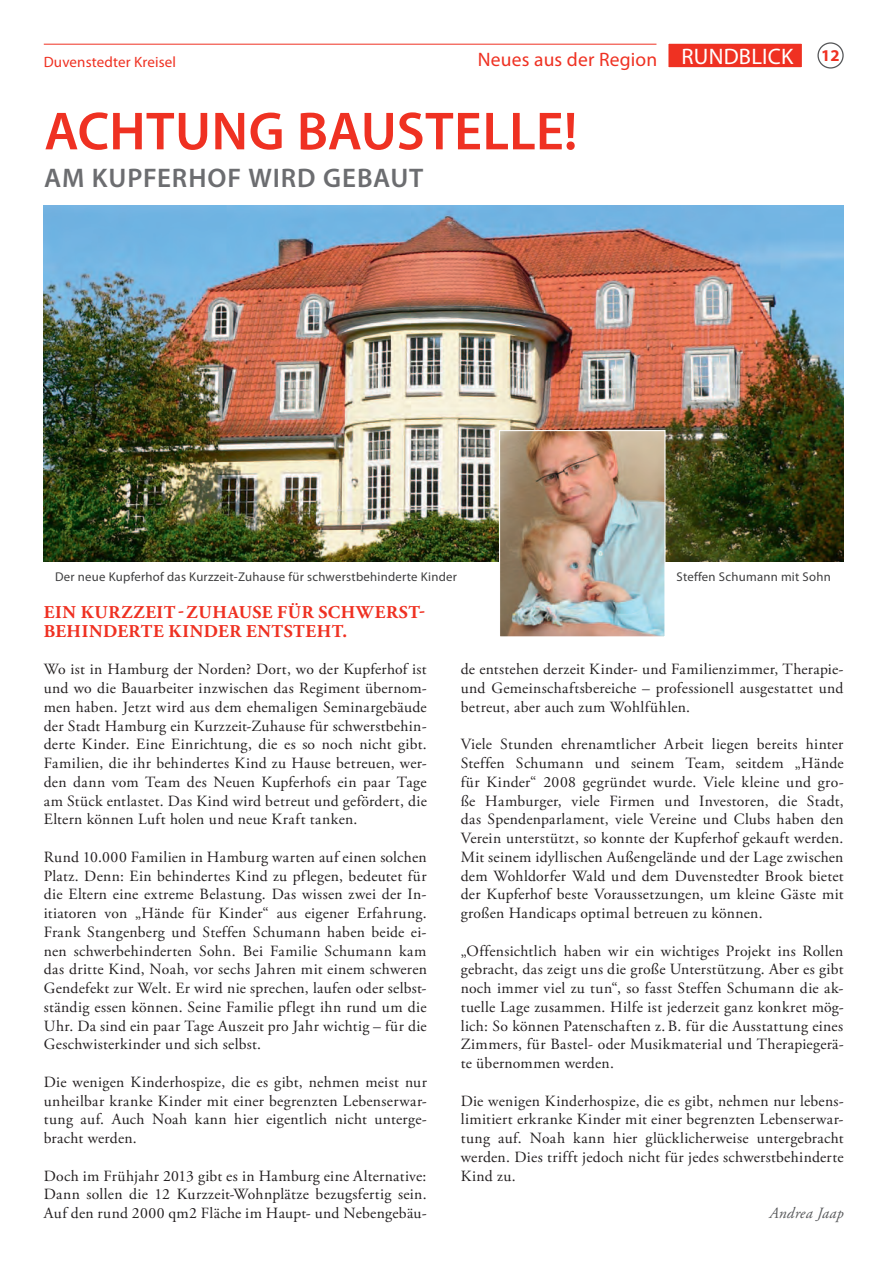
<style>
.page{position:relative;width:896px;height:1266px;background:#fff}
.page>*{position:absolute;margin:0;border:0;box-sizing:border-box;transform-origin:0 0}
.t1{font:600 54px "Myriad Pro";letter-spacing:.005em;color:#ef3122}
.t2{font:600 27px "Myriad Pro";letter-spacing:.035em;color:#6c6d70}
.t3{font:19.5px "Myriad Pro";letter-spacing:.01em;color:#ef3122}
.t4{font:700 18px/18.8px "Adobe Garamond Pro";letter-spacing:.035em;color:#ef3122}
.t5{font:700 16.5px "Myriad Pro";color:#ef3122}
.t6{font:15.6px/18.8px "Adobe Garamond Pro";letter-spacing:.015em;color:#231f20;text-align:justify}
.t7{font:italic 15.6px "Adobe Garamond Pro";letter-spacing:.02em;color:#57585a}
.t8{font:15px "Myriad Pro";letter-spacing:.01em;color:#ef3122}
.t9{font:12.75px "Myriad Pro";letter-spacing:.02em;color:#3e3e3f}
.s1{font-size:22.5px;color:#fff}
</style>
<div class="page">
<div style="left:817px;top:42px;width:26px;height:27px;border:1px solid #57585a;border-radius:50%"></div>
<hr style="left:44px;top:44px;width:757px;height:1px;background:#ef3122">
<div style="left:662px;top:38px;width:145px;height:35px;background:#ef3122"></div>
<div style="left:656px;top:32px;width:157px;height:47px;border:12px solid #fff"></div>
<img style="left:44px;top:205px;width:799px;height:357px">
<img style="left:501px;top:432px;width:162px;height:203px">
<div style="left:499px;top:430px;width:166px;height:207px;border:1px solid #fff"></div>
<p class="t8" style="left:44px;top:56px;width:134px">Duvenstedter Kreisel</p>
<p class="t3" style="left:478px;top:52px;width:317px">Neues aus der Region <span class="s1">RUNDBLICK</span></p>
<h1 class="t1" style="left:44px;top:111px;width:534px">ACHTUNG BAUSTELLE!</h1>
<h2 class="t2" style="left:44px;top:168px;width:381px">AM KUPFERHOF WIRD GEBAUT</h2>
<p class="t5" style="left:821px;top:49px;width:20px">12</p>
<p class="t9" style="left:55px;top:571px;width:403px">Der neue Kupferhof das Kurzzeit-Zuhause für schwerstbehinderte Kinder</p>
<p class="t9" style="left:676px;top:571px;width:156px">Steffen Schumann mit Sohn</p>
<p class="t4" style="left:44px;top:602px;width:382px">EIN KURZZEIT - ZUHAUSE FÜR SCHWERST-<br>BEHINDERTE KINDER ENTSTEHT.</p>
<p class="t6" style="left:44px;top:661px;width:384px">Wo ist in Hamburg der Norden? Dort, wo der Kupferhof ist und wo die Bauarbeiter inzwischen das Regiment übernom&shy;men haben. Jetzt wird aus dem ehemaligen Seminargebäude der Stadt Hamburg ein Kurzzeit-Zuhause für schwerstbehin&shy;derte Kinder. Eine Einrichtung, die es so noch nicht gibt.<br>Familien, die ihr behindertes Kind zu Hause betreuen, wer&shy;den dann vom Team des Neuen Kupferhofs ein paar Tage am Stück entlastet. Das Kind wird betreut und gefördert, die Eltern können Luft holen und neue Kraft tanken.</p>
<p class="t6" style="left:44px;top:848px;width:384px">Rund 10.000 Familien in Hamburg warten auf einen solchen Platz. Denn: Ein behindertes Kind zu pflegen, bedeutet für die Eltern eine extreme Belastung. Das wissen zwei der In&shy;itiatoren von „Hände für Kinder“ aus eigener Erfahrung.<br>Frank Stangenberg und Steffen Schumann haben beide ei&shy;nen schwerbehinderten Sohn. Bei Familie Schumann kam das dritte Kind, Noah, vor sechs Jahren mit einem schweren Gendefekt zur Welt. Er wird nie sprechen, laufen oder selbst&shy;ständig essen können. Seine Familie pflegt ihn rund um die Uhr. Da sind ein paar Tage Auszeit pro Jahr wichtig – für die Geschwisterkinder und sich selbst.</p>
<p class="t6" style="left:44px;top:1073px;width:384px">Die wenigen Kinderhospize, die es gibt, nehmen meist nur unheilbar kranke Kinder mit einer begrenzten Lebenserwar&shy;tung auf. Auch Noah kann hier eigentlich nicht unterge&shy;bracht werden.</p>
<p class="t6" style="left:44px;top:1167px;width:384px">Doch im Frühjahr 2013 gibt es in Hamburg eine Alternative:<br>Dann sollen die 12 Kurzzeit-Wohnplätze bezugsfertig sein.<br>Auf den rund 2000 qm2 Fläche im Haupt- und Nebengebäu-</p>
<p class="t6" style="left:460px;top:661px;width:384px">de entstehen derzeit Kinder- und Familienzimmer, Therapie&shy;und Gemeinschaftsbereiche – professionell ausgestattet und betreut, aber auch zum Wohlfühlen.</p>
<p class="t6" style="left:460px;top:736px;width:384px">Viele Stunden ehrenamtlicher Arbeit liegen bereits hinter Steffen Schumann und seinem Team, seitdem „Hände für Kinder“ 2008 gegründet wurde. Viele kleine und gro&shy;ße Hamburger, viele Firmen und Investoren, die Stadt, das Spendenparlament, viele Vereine und Clubs haben den Verein unterstützt, so konnte der Kupferhof gekauft werden.<br>Mit seinem idyllischen Außengelände und der Lage zwischen dem Wohldorfer Wald und dem Duvenstedter Brook bietet der Kupferhof beste Voraussetzungen, um kleine Gäste mit großen Handicaps optimal betreuen zu können.</p>
<p class="t6" style="left:460px;top:942px;width:384px">„Offensichtlich haben wir ein wichtiges Projekt ins Rollen gebracht, das zeigt uns die große Unterstützung. Aber es gibt noch immer viel zu tun“, so fasst Steffen Schumann die ak&shy;tuelle Lage zusammen. Hilfe ist jederzeit ganz konkret mög&shy;lich: So können Patenschaften z. B. für die Ausstattung eines Zimmers, für Bastel- oder Musikmaterial und Therapiegerä&shy;te übernommen werden.</p>
<p class="t6" style="left:460px;top:1092px;width:384px">Die wenigen Kinderhospize, die es gibt, nehmen nur lebens&shy;limitiert erkranke Kinder mit einer begrenzten Lebenserwar&shy;tung auf. Noah kann hier glücklicherweise untergebracht werden. Dies trifft jedoch nicht für jedes schwerstbehinderte Kind zu.</p>
<p class="t7" style="left:769px;top:1206px;width:76px">Andrea Jaap</p>
</div>
